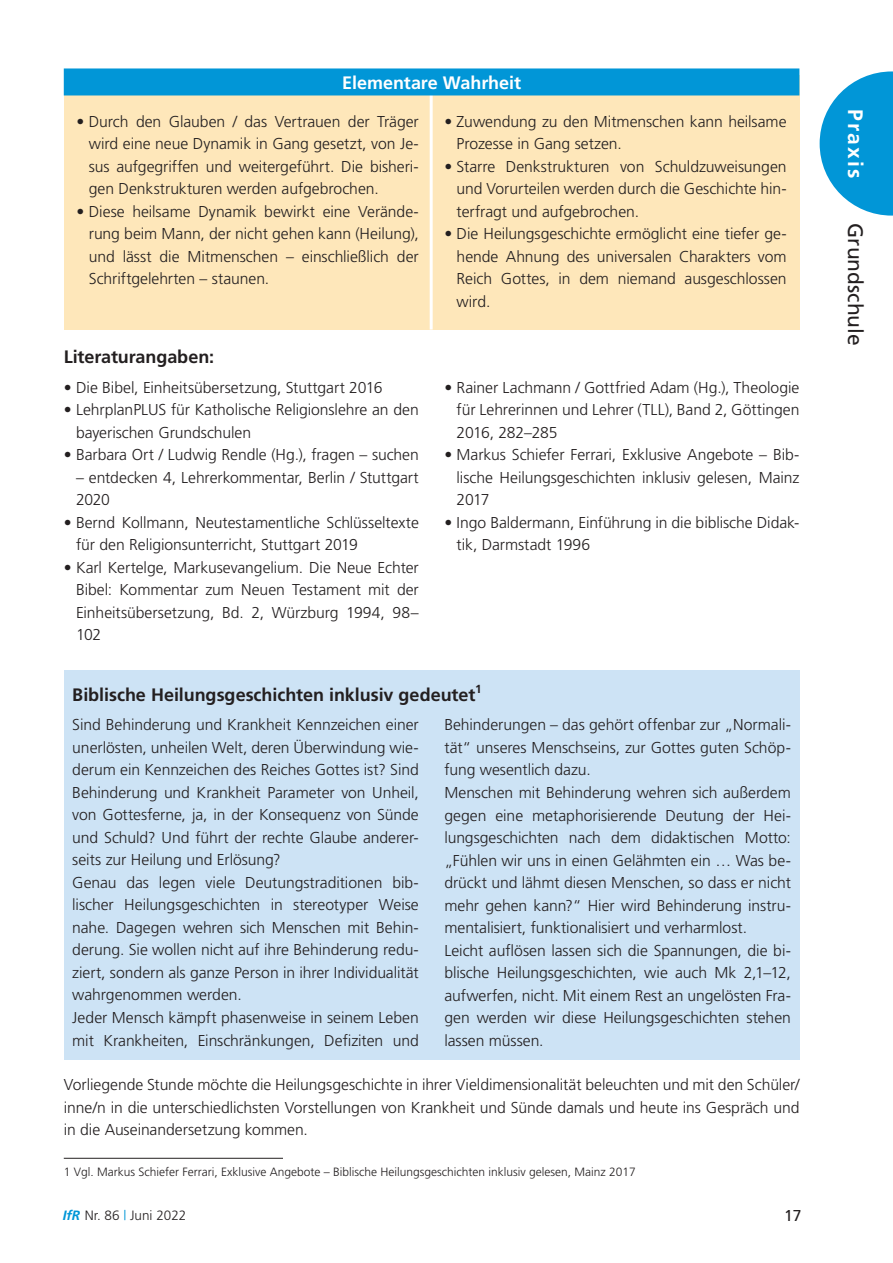
<style>
.page{position:relative;width:893px;height:1263px;background:#fff}
.page>*{position:absolute;margin:0;border:0;box-sizing:border-box;transform-origin:0 0}
.t1{font:21px "Frutiger";color:#231f20}
.t2{font:700 21px "Frutiger";letter-spacing:.1em;color:#fff}
.t3{font:700 18px "Frutiger";letter-spacing:-.005em;color:#231f20}
.t4{font:700 18px "Frutiger";letter-spacing:-.005em;color:#fff}
.t5{font:300 15.75px/22.5px "Frutiger";letter-spacing:-.005em;color:#231f20;text-align:justify}
.t6{font:15.75px "Frutiger";color:#231f20}
.t7{font:300 13.5px "Frutiger";color:#231f20}
.t8{font:300 12px "Frutiger";color:#231f20}
.s1{font-weight:700;font-style:italic;color:#0196d7}
.s2{color:#0196d7}
</style>
<div class="page">
<svg style="left:820px;top:71px;width:73px;height:145px"></svg>
<div style="left:64px;top:75px;width:735px;height:255px;background:#fee7ba"></div>
<hr style="left:430px;top:80px;width:3px;height:250px;background:#fff">
<div style="left:64px;top:68px;width:735px;height:27px;background:#0196d7"></div>
<div style="left:64px;top:671px;width:735px;height:389px;background:#cde3f5"></div>
<hr style="left:64px;top:1158px;width:608px;height:1px;background:#231f20">
<div style="left:283px;top:1153px;width:516px;height:8px;background:#fff"></div>
<p class="t4" style="left:342px;top:73px;width:180px">Elementare Wahrheit</p>
<p class="t5" style="left:89px;top:110px;width:332px;text-indent:-12px">• Durch den Glauben / das Vertrauen der Träger wird eine neue Dynamik in Gang gesetzt, von Je&shy;sus aufgegriffen und weitergeführt. Die bisheri&shy;gen Denkstrukturen werden aufgebrochen.</p>
<p class="t5" style="left:89px;top:200px;width:332px;text-indent:-12px">• Diese heilsame Dynamik bewirkt eine Verände&shy;rung beim Mann, der nicht gehen kann (Heilung), und lässt die Mitmenschen – einschließlich der Schriftgelehrten – staunen.</p>
<p class="t3" style="left:64px;top:346px;width:152px">Literaturangaben:</p>
<p class="t5" style="left:64px;top:376px;width:320px">• Die Bibel, Einheitsübersetzung, Stuttgart 2016</p>
<p class="t5" style="left:76px;top:399px;width:344px;text-indent:-12px">• LehrplanPLUS für Katholische Religionslehre an den bayerischen Grundschulen</p>
<p class="t5" style="left:64px;top:444px;width:357px">• Barbara Ort / Ludwig Rendle (Hg.), fragen – suchen</p>
<p class="t5" style="left:76px;top:466px;width:344px">– entdecken 4, Lehrerkommentar, Berlin / Stuttgart<br>2020</p>
<p class="t5" style="left:76px;top:511px;width:344px;text-indent:-12px">• Bernd Kollmann, Neutestamentliche Schlüsseltexte für den Religionsunterricht, Stuttgart 2019</p>
<p class="t5" style="left:76px;top:556px;width:344px;text-indent:-12px">• Karl Kertelge, Markusevangelium. Die Neue Echter Bibel: Kommentar zum Neuen Testament mit der Einheitsübersetzung, Bd. 2, Würzburg 1994, 98– 102</p>
<p class="t5" style="left:457px;top:110px;width:332px;text-indent:-12px">• Zuwendung zu den Mitmenschen kann heilsame<br>Prozesse in Gang setzen.</p>
<p class="t5" style="left:457px;top:155px;width:332px;text-indent:-12px">• Starre Denkstrukturen von Schuldzuweisungen und Vorurteilen werden durch die Geschichte hin&shy;terfragt und aufgebrochen.</p>
<p class="t5" style="left:457px;top:222px;width:332px;text-indent:-12px">• Die Heilungsgeschichte ermöglicht eine tiefer ge&shy;hende Ahnung des universalen Charakters vom Reich Gottes, in dem niemand ausgeschlossen wird.</p>
<p class="t5" style="left:457px;top:376px;width:344px;text-indent:-12px">• Rainer Lachmann / Gottfried Adam (Hg.), Theologie für Lehrerinnen und Lehrer (TLL), Band 2, Göttingen 2016, 282–285</p>
<p class="t5" style="left:457px;top:444px;width:344px;text-indent:-12px">• Markus Schiefer Ferrari, Exklusive Angebote – Bib&shy;lische Heilungsgeschichten inklusiv gelesen, Mainz 2017</p>
<p class="t5" style="left:457px;top:511px;width:344px;text-indent:-12px">• Ingo Baldermann, Einführung in die biblische Didak&shy;tik, Darmstadt 1996</p>
<p class="t3" style="left:72px;top:684px;width:411px">Biblische Heilungsgeschichten inklusiv gedeutet<sup>1</sup></p>
<p class="t5" style="left:72px;top:714px;width:348px;text-align:left">Sind Behinderung und Krankheit Kennzeichen einer unerlösten, unheilen Welt, deren Überwindung wie&shy;derum ein Kennzeichen des Reiches Gottes ist? Sind Behinderung und Krankheit Parameter von Unheil, von Gottesferne, ja, in der Konsequenz von Sünde und Schuld? Und führt der rechte Glaube anderer&shy;seits zur Heilung und Erlösung?<br>Genau das legen viele Deutungstraditionen bib&shy;lischer Heilungsgeschichten in stereotyper Weise nahe. Dagegen wehren sich Menschen mit Behin&shy;derung. Sie wollen nicht auf ihre Behinderung redu&shy;ziert, sondern als ganze Person in ihrer Individualität wahrgenommen werden.<br>Jeder Mensch kämpft phasenweise in seinem Leben mit Krankheiten, Einschränkungen, Defiziten und</p>
<p class="t5" style="left:444px;top:714px;width:348px;text-align:left">Behinderungen – das gehört offenbar zur „Normali&shy;tät“ unseres Menschseins, zur Gottes guten Schöp&shy;fung wesentlich dazu.<br>Menschen mit Behinderung wehren sich außerdem gegen eine metaphorisierende Deutung der Hei&shy;lungsgeschichten nach dem didaktischen Motto: „Fühlen wir uns in einen Gelähmten ein … Was be&shy;drückt und lähmt diesen Menschen, so dass er nicht mehr gehen kann?“ Hier wird Behinderung instru&shy;mentalisiert, funktionalisiert und verharmlost.<br>Leicht auflösen lassen sich die Spannungen, die bi&shy;blische Heilungsgeschichten, wie auch Mk 2,1–12, aufwerfen, nicht. Mit einem Rest an ungelösten Fra&shy;gen werden wir diese Heilungsgeschichten stehen lassen müssen.</p>
<p class="t5" style="left:64px;top:1074px;width:737px">Vorliegende Stunde möchte die Heilungsgeschichte in ihrer Vieldimensionalität beleuchten und mit den Schüler/ inne/n in die unterschiedlichsten Vorstellungen von Krankheit und Sünde damals und heute ins Gespräch und in die Auseinandersetzung kommen.</p>
<p class="t8" style="left:64px;top:1165px;width:574px">1 Vgl. Markus Schiefer Ferrari, Exklusive Angebote – Biblische Heilungsgeschichten inklusiv gelesen, Mainz 2017</p>
<p class="t7" style="left:63px;top:1208px;width:125px"><span class="s1">IfR</span> Nr. 86 <span class="s2">|</span> Juni 2022</p>
<p class="t6" style="left:784px;top:1206px;width:19px">17</p>
<h1 class="t2" style="left:868px;top:109px;width:70px;rotate:90deg">Praxis</h1>
<h1 class="t1" style="left:868px;top:223px;width:124px;rotate:90deg">Grundschule</h1>
</div>
